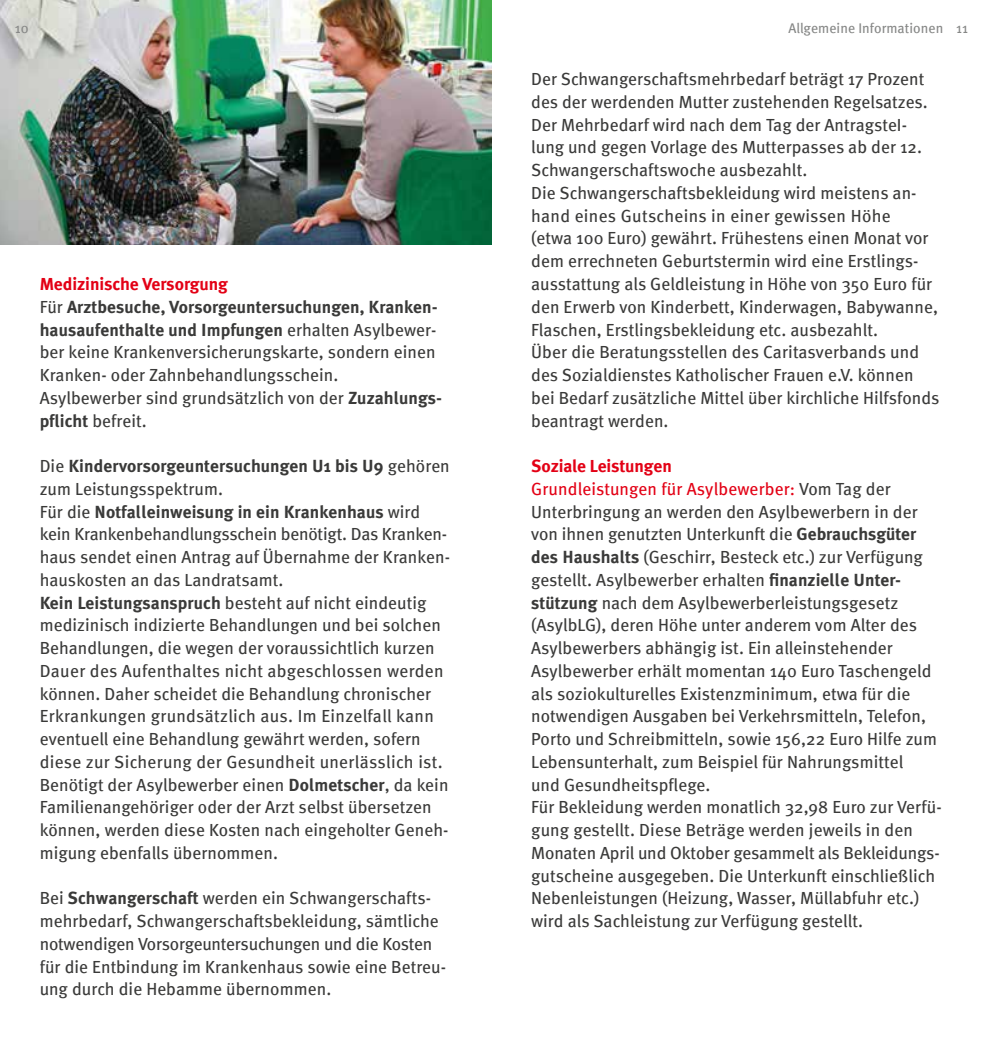
<style>
.page{position:relative;width:983px;height:1042px;background:#fff}
.page>*{position:absolute;margin:0;border:0;box-sizing:border-box;transform-origin:0 0}
.t1{font:17.5px/22.8px "Meta";letter-spacing:.005em;color:#3a3a39}
.t2{font:700 17.5px/22.8px "Meta Plus";letter-spacing:.005em;color:#3a3a39}
.t3{font:700 17.5px "Meta";letter-spacing:-.005em;color:#e30015}
.t4{font:14px "Meta";letter-spacing:.005em;color:#868786}
.s1{font-family:"Meta";font-weight:400}
.s2{font-family:"Meta Plus";font-weight:700}
.s3{font-weight:700;color:#e30015}
.s4{color:#e30015}
</style>
<div class="page">
<img style="left:0;top:0;width:491px;height:244px">
<p class="t4" style="left:788px;top:20px;width:156px">Allgemeine Informationen</p>
<p class="t4" style="left:15px;top:20px;width:15px">10</p>
<p class="t4" style="left:955px;top:20px;width:13px">11</p>
<p class="t3" style="left:40px;top:273px;width:190px">Medizinische Versorgung</p>
<p class="t2" style="left:40px;top:295px;width:399px"><span class="s1">Für</span> Arztbesuche, Vorsorgeuntersuchungen, Kranken&shy;hausaufenthalte und Impfungen <span class="s1">erhalten Asylbewer-</span></p>
<p class="t1" style="left:40px;top:341px;width:404px">ber keine Krankenversicherungskarte, sondern einen Kranken- oder Zahnbehandlungsschein.<br>Asylbewerber sind grundsätzlich von der <span class="s2">Zuzahlungs&shy;pflicht</span> befreit.</p>
<p class="t2" style="left:40px;top:454px;width:411px"><span class="s1">Die</span> Kindervorsorgeuntersuchungen U1 bis U9 <span class="s1">gehören</span></p>
<p class="t1" style="left:40px;top:477px;width:185px">zum Leistungsspektrum.</p>
<p class="t2" style="left:40px;top:500px;width:382px"><span class="s1">Für die</span> Notfalleinweisung in ein Krankenhaus <span class="s1">wird</span></p>
<p class="t1" style="left:40px;top:523px;width:412px">kein Krankenbehandlungsschein benötigt. Das Kranken&shy;haus sendet einen Antrag auf Übernahme der Kranken&shy;hauskosten an das Landratsamt.<br><span class="s2">Kein Leistungsanspruch</span> besteht auf nicht eindeutig medizinisch indizierte Behandlungen und bei solchen Behandlungen, die wegen der voraussichtlich kurzen Dauer des Aufenthaltes nicht abgeschlossen werden können. Daher scheidet die Behandlung chronischer Erkrankungen grundsätzlich aus. Im Einzelfall kann eventuell eine Behandlung gewährt werden, sofern diese zur Sicherung der Gesundheit unerlässlich ist.<br>Benötigt der Asylbewerber einen <span class="s2">Dolmetscher</span>, da kein Familienangehöriger oder der Arzt selbst übersetzen können, werden diese Kosten nach eingeholter Geneh&shy;migung ebenfalls übernommen.</p>
<p class="t1" style="left:40px;top:887px;width:408px">Bei <span class="s2">Schwangerschaft</span> werden ein Schwangerschafts&shy;mehrbedarf, Schwangerschaftsbekleidung, sämtliche notwendigen Vorsorgeuntersuchungen und die Kosten für die Entbindung im Krankenhaus sowie eine Betreu&shy;ung durch die Hebamme übernommen.</p>
<p class="t1" style="left:531px;top:68px;width:409px">Der Schwangerschaftsmehrbedarf beträgt 17 Prozent des der werdenden Mutter zustehenden Regelsatzes.<br>Der Mehrbedarf wird nach dem Tag der AntragsteI&shy;lung und gegen Vorlage des Mutterpasses ab der 12.<br>Schwangerschaftswoche ausbezahlt.<br>Die Schwangerschaftsbekleidung wird meistens an&shy;hand eines Gutscheins in einer gewissen Höhe<br>(etwa 100 Euro) gewährt. Frühestens einen Monat vor dem errechneten Geburtstermin wird eine Erstlings&shy;ausstattung als Geldleistung in Höhe von 350 Euro für den Erwerb von Kinderbett, Kinderwagen, Babywanne, Flaschen, Erstlingsbekleidung etc. ausbezahlt.<br>Über die Beratungsstellen des Caritasverbands und des Sozialdienstes Katholischer Frauen e.V. können bei Bedarf zusätzliche Mittel über kirchliche Hilfsfonds beantragt werden.</p>
<p class="t1" style="left:531px;top:454px;width:412px"><span class="s3">Soziale Leistungen<br></span><span class="s4">Grundleistungen für Asylbewerber:</span> Vom Tag der Unterbringung an werden den Asylbewerbern in der von ihnen genutzten Unterkunft die <span class="s2">Gebrauchsgüter des Haushalts</span> (Geschirr, Besteck etc.) zur Verfügung gestellt. Asylbewerber erhalten <span class="s2">finanzielle Unter&shy;stützung</span> nach dem Asylbewerberleistungsgesetz (AsylbLG), deren Höhe unter anderem vom Alter des Asylbewerbers abhängig ist. Ein alleinstehender Asylbewerber erhält momentan 140 Euro Taschengeld als soziokulturelles Existenzminimum, etwa für die notwendigen Ausgaben bei Verkehrsmitteln, Telefon, Porto und Schreibmitteln, sowie 156,22 Euro Hilfe zum Lebensunterhalt, zum Beispiel für Nahrungsmittel<br>und Gesundheitspflege.<br>Für Bekleidung werden monatlich 32,98 Euro zur Verfü&shy;gung gestellt. Diese Beträge werden jeweils in den Monaten April und Oktober gesammelt als Bekleidungs&shy;gutscheine ausgegeben. Die Unterkunft einschließlich Nebenleistungen (Heizung, Wasser, Müllabfuhr etc.) wird als Sachleistung zur Verfügung gestellt.</p>
</div>
